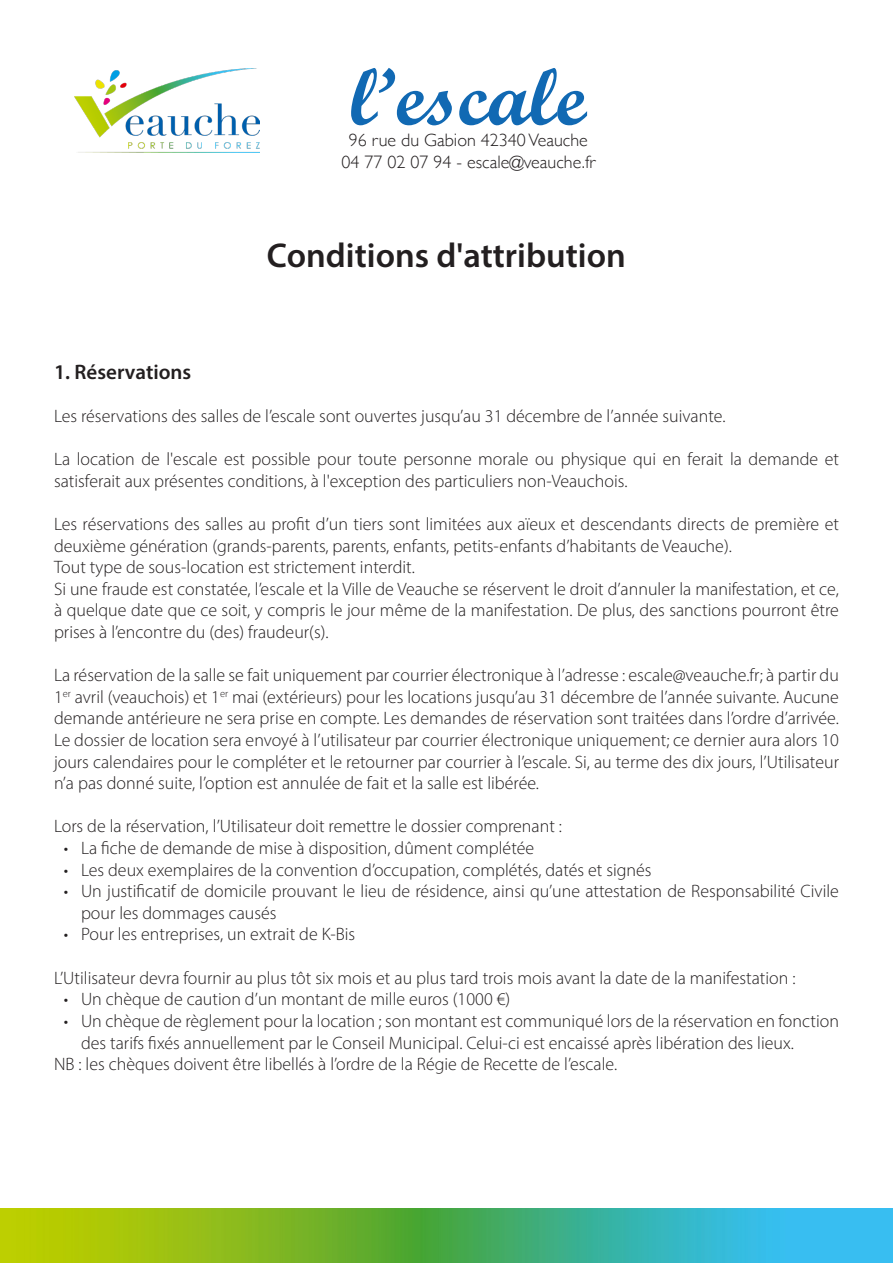
<style>
.page{position:relative;width:893px;height:1263px;background:#fff}
.page>*{position:absolute;margin:0;border:0;box-sizing:border-box;transform-origin:0 0}
.t1{font:81px "Script MT Bold";color:#1169b3}
.t2{font:34.5px "Myriad Variable Concept";color:#231f20}
.t3{font:21px "Myriad Variable Concept";color:#231f20}
.t4{font:18px/21.6px "Myriad Variable Concept";color:#231f20}
.t5{font:300 18px "Gill Sans";color:#231f20}
</style>
<div class="page">
<img style="left:75px;top:68px;width:184px;height:84px">
<img style="left:0;top:1209px;width:893px;height:54px">
<p class="t1" style="left:351px;top:47px;width:237px">l’escale</p>
<p class="t5" style="left:349px;top:126px;width:240px">96 rue du Gabion 42340 Veauche</p>
<p class="t5" style="left:342px;top:148px;width:255px">04 77 02 07 94 - escale@veauche.fr</p>
<p class="t2" style="left:267px;top:235px;width:360px">Conditions d'attribution</p>
<p class="t3" style="left:54px;top:359px;width:139px">1. Réservations</p>
<p class="t4" style="left:54px;top:405px;width:673px">Les réservations des salles de l’escale sont ouvertes jusqu’au 31 décembre de l’année suivante.</p>
<p class="t4" style="left:54px;top:448px;width:786px">La location de l'escale est possible pour toute personne morale ou physique qui en ferait la demande et satisferait aux présentes conditions, à l'exception des particuliers non-Veauchois.</p>
<p class="t4" style="left:54px;top:513px;width:786px">Les réservations des salles au profit d’un tiers sont limitées aux aïeux et descendants directs de première et deuxième génération (grands-parents, parents, enfants, petits-enfants d’habitants de Veauche).</p>
<p class="t4" style="left:54px;top:556px;width:362px">Tout type de sous-location est strictement interdit.</p>
<p class="t4" style="left:54px;top:578px;width:786px;text-align:justify">Si une fraude est constatée, l’escale et la Ville de Veauche se réservent le droit d’annuler la manifestation, et ce, à quelque date que ce soit, y compris le jour même de la manifestation. De plus, des sanctions pourront être prises à l’encontre du (des) fraudeur(s).</p>
<p class="t4" style="left:54px;top:664px;width:786px;text-align:justify">La réservation de la salle se fait uniquement par courrier électronique à l’adresse : escale@veauche.fr; à partir du 1<sup>er</sup> avril (veauchois) et 1<sup>er</sup> mai (extérieurs) pour les locations jusqu’au 31 décembre de l’année suivante. Aucune demande antérieure ne sera prise en compte. Les demandes de réservation sont traitées dans l’ordre d’arrivée.</p>
<p class="t4" style="left:54px;top:729px;width:786px;text-align:justify">Le dossier de location sera envoyé à l’utilisateur par courrier électronique uniquement; ce dernier aura alors 10 jours calendaires pour le compléter et le retourner par courrier à l’escale. Si, au terme des dix jours, l’Utilisateur n’a pas donné suite, l’option est annulée de fait et la salle est libérée.</p>
<p class="t4" style="left:54px;top:816px;width:509px">Lors de la réservation, l’Utilisateur doit remettre le dossier comprenant :</p>
<p class="t4" style="left:64px;top:837px;width:472px">• La fiche de demande de mise à disposition, dûment complétée</p>
<p class="t4" style="left:64px;top:859px;width:589px">• Les deux exemplaires de la convention d’occupation, complétés, datés et signés</p>
<p class="t4" style="left:81px;top:880px;width:759px;text-indent:-17px">• Un justificatif de domicile prouvant le lieu de résidence, ainsi qu’une attestation de Responsabilité Civile pour les dommages causés</p>
<p class="t4" style="left:64px;top:924px;width:293px">• Pour les entreprises, un extrait de K-Bis</p>
<p class="t4" style="left:54px;top:967px;width:743px">L’Utilisateur devra fournir au plus tôt six mois et au plus tard trois mois avant la date de la manifestation :</p>
<p class="t4" style="left:64px;top:988px;width:448px">• Un chèque de caution d’un montant de mille euros (1000 €)</p>
<p class="t4" style="left:81px;top:1010px;width:759px;text-indent:-17px">• Un chèque de règlement pour la location ; son montant est communiqué lors de la réservation en fonction des tarifs fixés annuellement par le Conseil Municipal. Celui-ci est encaissé après libération des lieux.</p>
<p class="t4" style="left:54px;top:1053px;width:565px">NB : les chèques doivent être libellés à l’ordre de la Régie de Recette de l’escale.</p>
</div>
